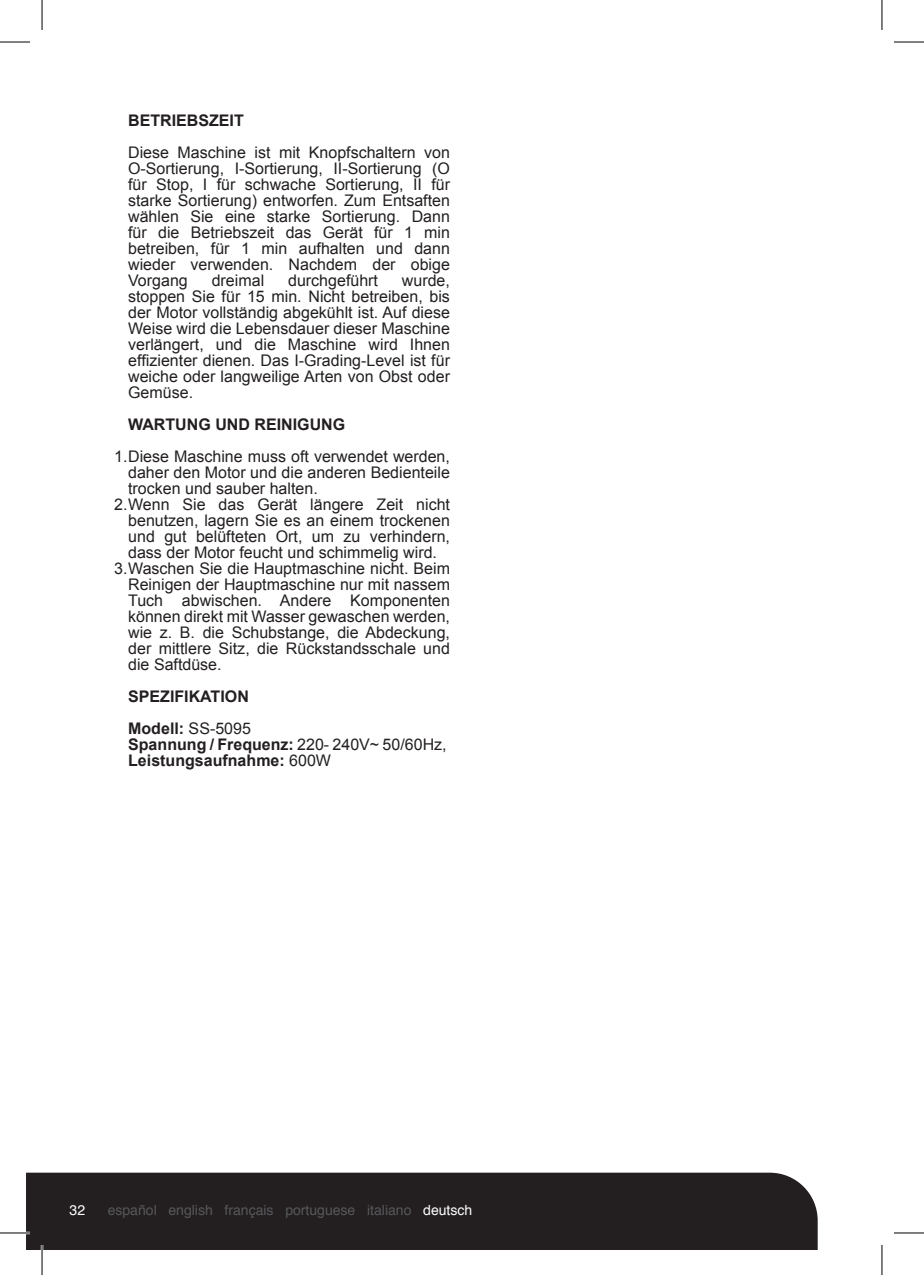
<style>
.page{position:relative;width:924px;height:1275px;background:#fff}
.page>*{position:absolute;margin:0;border:0;box-sizing:border-box;transform-origin:0 0}
.t1{font:16px/16px "Arial";color:#231f20;text-align:justify}
.t2{font:700 16px/32px "Arial";color:#231f20}
.t3{font:14px "Helvetica";color:#57585a}
.t4{font:14px "Helvetica";color:#fff}
.s1{font-weight:400}
.s2{color:#fff}
</style>
<div class="page">
<div style="left:26px;top:1172px;width:791px;height:78px;background:#231f20"></div>
<hr style="left:0;top:1231px;width:30px;height:3px;background:#fff">
<hr style="left:41px;top:1245px;width:2px;height:30px;background:#fff">
<hr style="left:0;top:42px;width:30px;height:1px;background:#000">
<hr style="left:893px;top:42px;width:30px;height:1px;background:#000">
<hr style="left:0;top:1232px;width:30px;height:1px;background:#000">
<hr style="left:893px;top:1232px;width:30px;height:1px;background:#000">
<hr style="left:42px;top:0;width:1px;height:30px;background:#000">
<hr style="left:42px;top:1245px;width:1px;height:30px;background:#000">
<hr style="left:881px;top:0;width:1px;height:30px;background:#000">
<hr style="left:881px;top:1245px;width:1px;height:30px;background:#000">
<p class="t2" style="left:128px;top:105px;width:117px">BETRIEBSZEIT</p>
<p class="t1" style="left:128px;top:144px;width:323px">Diese Maschine ist mit Knopfschaltern von O-Sortierung, I-Sortierung, II-Sortierung (O für Stop, I für schwache Sortierung, II für starke Sortierung) entworfen. Zum Entsaften wählen Sie eine starke Sortierung. Dann für die Betriebszeit das Gerät für 1 min betreiben, für 1 min aufhalten und dann wieder verwenden. Nachdem der obige Vorgang</p>
<p class="t1" style="left:212px;top:272px;width:54px">dreimal</p>
<p class="t1" style="left:288px;top:272px;width:91px">durchgeführt</p>
<p class="t1" style="left:128px;top:272px;width:323px;text-indent:274px">wurde, stoppen Sie für 15 min. Nicht betreiben, bis der Motor vollständig abgekühlt ist. Auf diese Weise wird die Lebensdauer dieser Maschine verlängert, und die Maschine wird Ihnen effizienter dienen. Das I-Grading-Level ist für weiche oder langweilige Arten von Obst oder Gemüse.</p>
<p class="t2" style="left:128px;top:409px;width:218px">WARTUNG UND REINIGUNG</p>
<p class="t1" style="left:128px;top:448px;width:323px;text-indent:-14px">1.Diese Maschine muss oft verwendet werden, daher den Motor und die anderen Bedienteile trocken und sauber halten.</p>
<p class="t1" style="left:128px;top:496px;width:323px;text-indent:-14px">2. Wenn Sie das Gerät längere Zeit nicht benutzen, lagern Sie es an einem trockenen und gut belüfteten Ort, um zu verhindern, dass der Motor feucht und schimmelig wird.</p>
<p class="t1" style="left:128px;top:560px;width:323px;text-indent:-14px">3. Waschen Sie die Hauptmaschine nicht. Beim Reinigen der Hauptmaschine nur mit nassem Tuch abwischen. Andere Komponenten können direkt mit Wasser gewaschen werden, wie z. B. die Schubstange, die Abdeckung, der mittlere Sitz, die Rückstandsschale und die Saftdüse.</p>
<p class="t2" style="left:128px;top:681px;width:124px">SPEZIFIKATION<br>Modell: <span class="s1">SS-5</span><span class="s1">095</span></p>
<p class="t2" style="left:128px;top:737px;width:320px;line-height:16px">Spannung / Frequenz: <span class="s1">220- 240V~ 50/60Hz,<br></span>Leistungsaufnahme: <span class="s1">600W</span></p>
<p class="t4" style="left:70px;top:1199px;width:17px">32</p>
<p class="t3" style="left:108px;top:1199px;width:366px">español english français portuguese italiano <span class="s2">deutsch</span></p>
</div>
